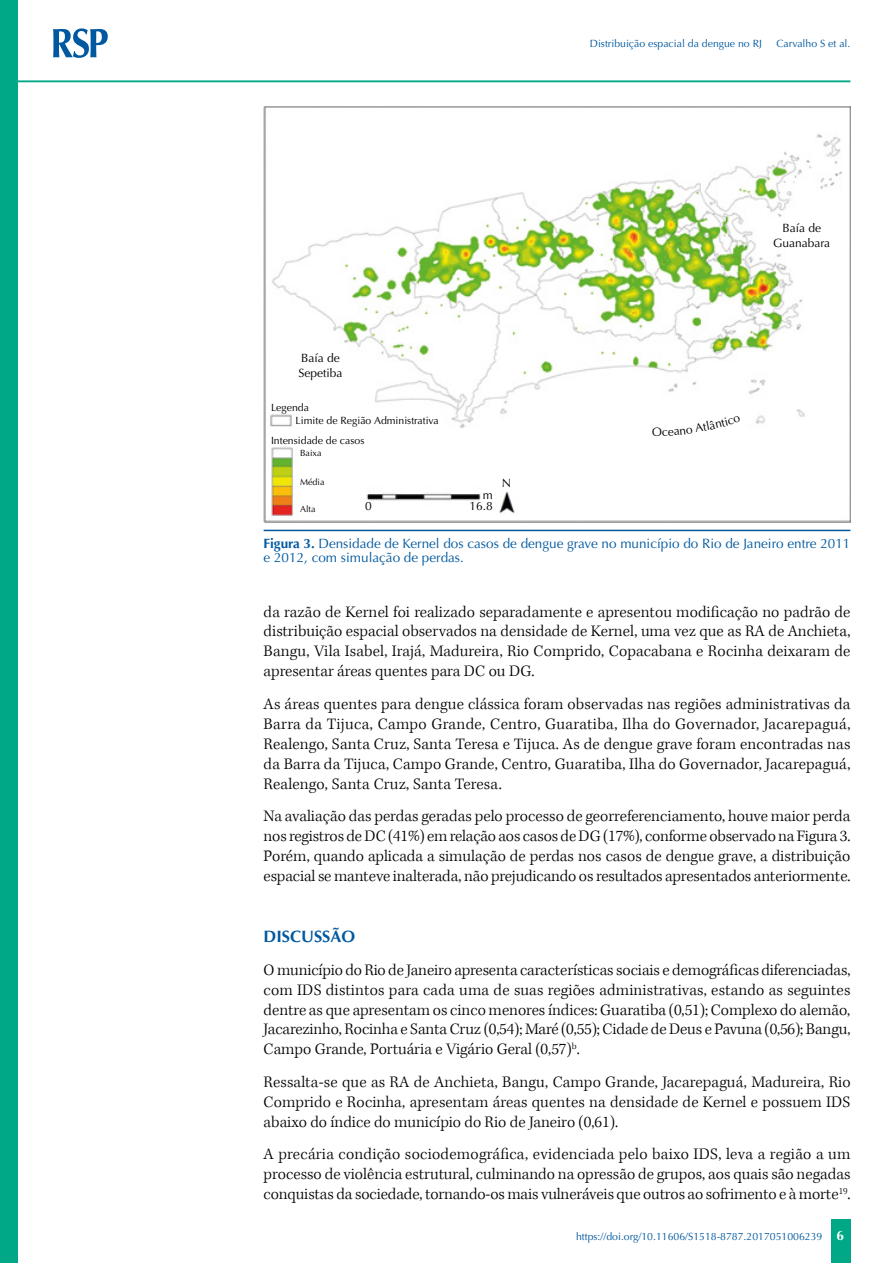
<style>
.page{position:relative;width:893px;height:1263px;background:#fff}
.page>*{position:absolute;margin:0;border:0;box-sizing:border-box;transform-origin:0 0}
.t1{font:300 16.5px/20px "Kepler Std";color:#000;text-align:justify}
.t2{font:700 16.5px "Optima";color:#0059a0}
.t3{font:13.5px/14.2px "Optima";color:#0059a0}
.t4{font:700 13.5px "Optima";color:#fff}
.t5{font:12px/14.4px "Optima";color:#000;text-align:center}
.t6{font:10.5px "Optima";color:#0059a0}
.t7{font:10.5px "Optima";color:#000}
.t8{font:9px "Optima";color:#000}
.s1{font-weight:700}
</style>
<div class="page">
<div style="left:831px;top:1220px;width:20px;height:43px;background:#00a887"></div>
<div style="left:0;top:0;width:18px;height:1263px;background:#00a887"></div>
<svg style="left:53px;top:28px;width:55px;height:30px"></svg>
<hr style="left:18px;top:80px;width:832px;height:2px;background:#00a887">
<img style="left:264px;top:106px;width:586px;height:416px">
<hr style="left:264px;top:530px;width:586px;height:1px;background:#0059a0">
<svg style="left:652px;top:416px;width:89px;height:20px"></svg>
<p class="t6" style="left:590px;top:37px;width:174px">Distribuição espacial da dengue no RJ</p>
<p class="t6" style="left:777px;top:37px;width:75px">Carvalho S et al.</p>
<p class="t5" style="left:299px;top:351px;width:46px;text-align:left">Baía de<br>Sepetiba</p>
<p class="t7" style="left:271px;top:401px;width:39px">Legenda</p>
<p class="t7" style="left:271px;top:434px;width:95px">Intensidade de casos</p>
<p class="t8" style="left:300px;top:447px;width:23px">Baixa</p>
<p class="t8" style="left:300px;top:477px;width:26px">Média</p>
<p class="t8" style="left:300px;top:504px;width:17px">Alta</p>
<p class="t7" style="left:296px;top:414px;width:145px">Limite de Região Administrativa</p>
<p class="t5" style="left:483px;top:487px;width:11px">m</p>
<p class="t5" style="left:365px;top:499px;width:8px">0</p>
<p class="t5" style="left:469px;top:499px;width:25px">16.8</p>
<p class="t5" style="left:502px;top:476px;width:11px">N</p>
<p class="t5" style="left:773px;top:221px;width:59px">Baía de<br>Guanabara</p>
<p class="t3" style="left:264px;top:537px;width:588px"><span class="s1">Figura 3.</span> Densidade de Kernel dos casos de dengue grave no município do Rio de Janeiro entre 2011 e 2012, com simulação de perdas.</p>
<p class="t1" style="left:264px;top:602px;width:588px">da razão de Kernel foi realizado separadamente e apresentou modificação no padrão de distribuição espacial observados na densidade de Kernel, uma vez que as RA de Anchieta, Bangu, Vila Isabel, Irajá, Madureira, Rio Comprido, Copacabana e Rocinha deixaram de apresentar áreas quentes para DC ou DG.</p>
<p class="t1" style="left:264px;top:694px;width:588px">As áreas quentes para dengue clássica foram observadas nas regiões administrativas da Barra da Tijuca, Campo Grande, Centro, Guaratiba, Ilha do Governador, Jacarepaguá, Realengo, Santa Cruz, Santa Teresa e Tijuca. As de dengue grave foram encontradas nas da Barra da Tijuca, Campo Grande, Centro, Guaratiba, Ilha do Governador, Jacarepaguá, Realengo, Santa Cruz, Santa Teresa.</p>
<p class="t1" style="left:264px;top:807px;width:588px">Na avaliação das perdas geradas pelo processo de georreferenciamento, houve maior perda nos registros de DC (41%) em relação aos casos de DG (17%), conforme observado na Figura 3.<br>Porém, quando aplicada a simulação de perdas nos casos de dengue grave, a distribuição espacial se manteve inalterada, não prejudicando os resultados apresentados anteriormente.</p>
<p class="t2" style="left:264px;top:927px;width:93px">DISCUSSÃO</p>
<p class="t1" style="left:264px;top:960px;width:588px">O município do Rio de Janeiro apresenta características sociais e demográficas diferenciadas, com IDS distintos para cada uma de suas regiões administrativas, estando as seguintes dentre as que apresentam os cinco menores índices: Guaratiba (0,51); Complexo do alemão, Jacarezinho, Rocinha e Santa Cruz (0,54); Maré (0,55); Cidade de Deus e Pavuna (0,56); Bangu, Campo Grande, Portuária e Vigário Geral (0,57)<sup>b</sup>.</p>
<p class="t1" style="left:264px;top:1072px;width:588px">Ressalta-se que as RA de Anchieta, Bangu, Campo Grande, Jacarepaguá, Madureira, Rio Comprido e Rocinha, apresentam áreas quentes na densidade de Kernel e possuem IDS abaixo do índice do município do Rio de Janeiro (0,61).</p>
<p class="t1" style="left:264px;top:1145px;width:588px">A precária condição sociodemográfica, evidenciada pelo baixo IDS, leva a região a um processo de violência estrutural, culminando na opressão de grupos, aos quais são negadas conquistas da sociedade, tornando-os mais vulneráveis que outros ao sofrimento e à morte<sup>19</sup>.</p>
<p class="t6" style="left:576px;top:1230px;width:248px">https://doi.org/10.11606/S1518-8787.2017051006239</p>
<p class="t4" style="left:836px;top:1227px;width:9px">6</p>
</div>
